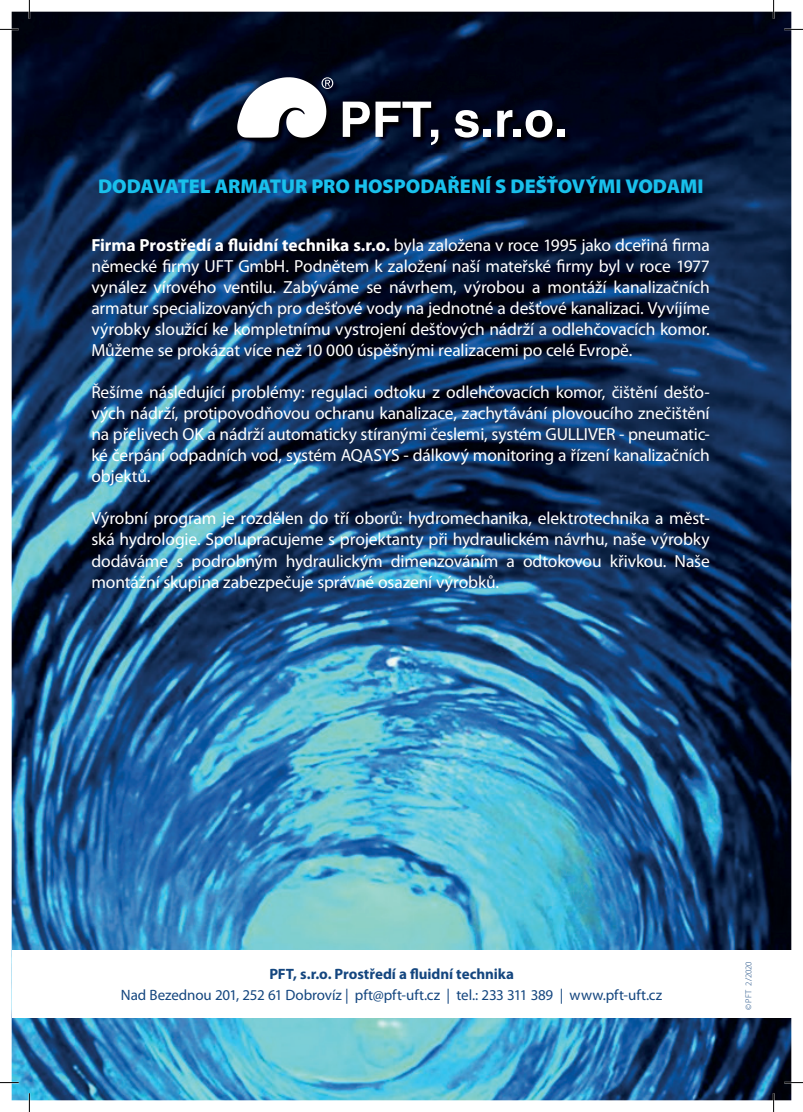
<style>
.page{position:relative;width:803px;height:1112px;background:#fff}
.page>*{position:absolute;margin:0;border:0;box-sizing:border-box;transform-origin:0 0}
.t1{font:900 20px "Myriad Pro";letter-spacing:-.005em;color:#19c0ec}
.t2{font:17.5px/21px "Myriad Pro";letter-spacing:-.01em;color:#fff;text-align:justify}
.t3{font:15px "Myriad Pro";letter-spacing:-.005em;color:#14467f}
.t4{font:700 15px "Myriad Pro";letter-spacing:-.005em;color:#14467f}
.t5{font:300 8.75px "Myriad Pro";color:#14467f}
.s1{font-weight:700}
</style>
<div class="page">
<img style="left:12px;top:12px;width:779px;height:1087px">
<img style="left:237px;top:77px;width:335px;height:75px">
<svg style="left:237px;top:77px;width:96px;height:61px"></svg>
<svg style="left:343px;top:102px;width:95px;height:43px"></svg>
<svg style="left:455px;top:110px;width:24px;height:27px"></svg>
<div style="left:484px;top:130px;width:7px;height:7px;background:#fff"></div>
<svg style="left:497px;top:110px;width:15px;height:27px"></svg>
<div style="left:513px;top:130px;width:8px;height:7px;background:#fff"></div>
<svg style="left:526px;top:110px;width:26px;height:27px"></svg>
<div style="left:557px;top:130px;width:7px;height:7px;background:#fff"></div>
<div style="left:12px;top:949px;width:779px;height:68px;background:#fff"></div>
<svg style="left:0;top:29px;width:19px;height:1px"></svg>
<svg style="left:784px;top:29px;width:19px;height:1px"></svg>
<svg style="left:0;top:1081px;width:19px;height:2px"></svg>
<svg style="left:784px;top:1081px;width:19px;height:2px"></svg>
<svg style="left:29px;top:0;width:1px;height:19px"></svg>
<svg style="left:29px;top:1092px;width:1px;height:19px"></svg>
<svg style="left:773px;top:0;width:1px;height:19px"></svg>
<svg style="left:773px;top:1092px;width:1px;height:19px"></svg>
<svg style="left:228px;top:238px;width:9px;height:13px"></svg>
<svg style="left:673px;top:238px;width:7px;height:13px"></svg>
<svg style="left:163px;top:259px;width:7px;height:13px"></svg>
<svg style="left:557px;top:259px;width:7px;height:13px"></svg>
<p class="t1" style="left:98px;top:175px;width:607px">DODAVATEL ARMATUR PRO HOSPODAŘENÍ S DEŠŤOVÝMI VODAMI</p>
<p class="t2" style="left:91px;top:234px;width:620px"><span class="s1">Firma Prostředí a uidní technika s.r.o.</span> byla založena v roce 1995 jako dceřiná rma německé rmy UFT GmbH. Podnětem k založení naší mateřské rmy byl v roce 1977 vynález vírového ventilu. Zabýváme se návrhem, výrobou a montáží kanalizačních armatur specializovaných pro dešťové vody na jednotné a dešťové kanalizaci. Vyvíjíme výrobky sloužící ke kompletnímu vystrojení dešťových nádrží a odlehčovacích komor.<br>Můžeme se prokázat více než 10 000 úspěšnými realizacemi po celé Evropě.</p>
<p class="t2" style="left:91px;top:381px;width:620px">Řešíme následující problémy: regulaci odtoku z odlehčovacích komor, čištění dešťo&shy;vých nádrží, protipovodňovou ochranu kanalizace, zachytávání plovoucího znečištění na přelivech OK a nádrží automaticky stíranými česlemi, systém GULLIVER - pneumatic&shy;ké čerpání odpadních vod, systém AQASYS - dálkový monitoring a řízení kanalizačních objektů.</p>
<p class="t2" style="left:91px;top:507px;width:620px">Výrobní program je rozdělen do tří oborů: hydromechanika, elektrotechnika a měst&shy;ská hydrologie. Spolupracujeme s projektanty při hydraulickém návrhu, naše výrobky dodáváme s podrobným hydraulickým dimenzováním a odtokovou křivkou. Naše montážní skupina zabezpečuje správné osazení výrobků.</p>
<p class="t4" style="left:269px;top:963px;width:246px">PFT, s.r.o. Prostředí a uidní technika</p>
<p class="t3" style="left:121px;top:985px;width:543px">Nad Bezednou 201, 252 61 Dobrovíz | pft@pft-uft.cz | tel.: 233 311 389 | www.pft-uft.cz</p>
<p class="t5" style="left:743px;top:1010px;width:51px;rotate:-90deg">© PFT 2/2020</p>
</div>
